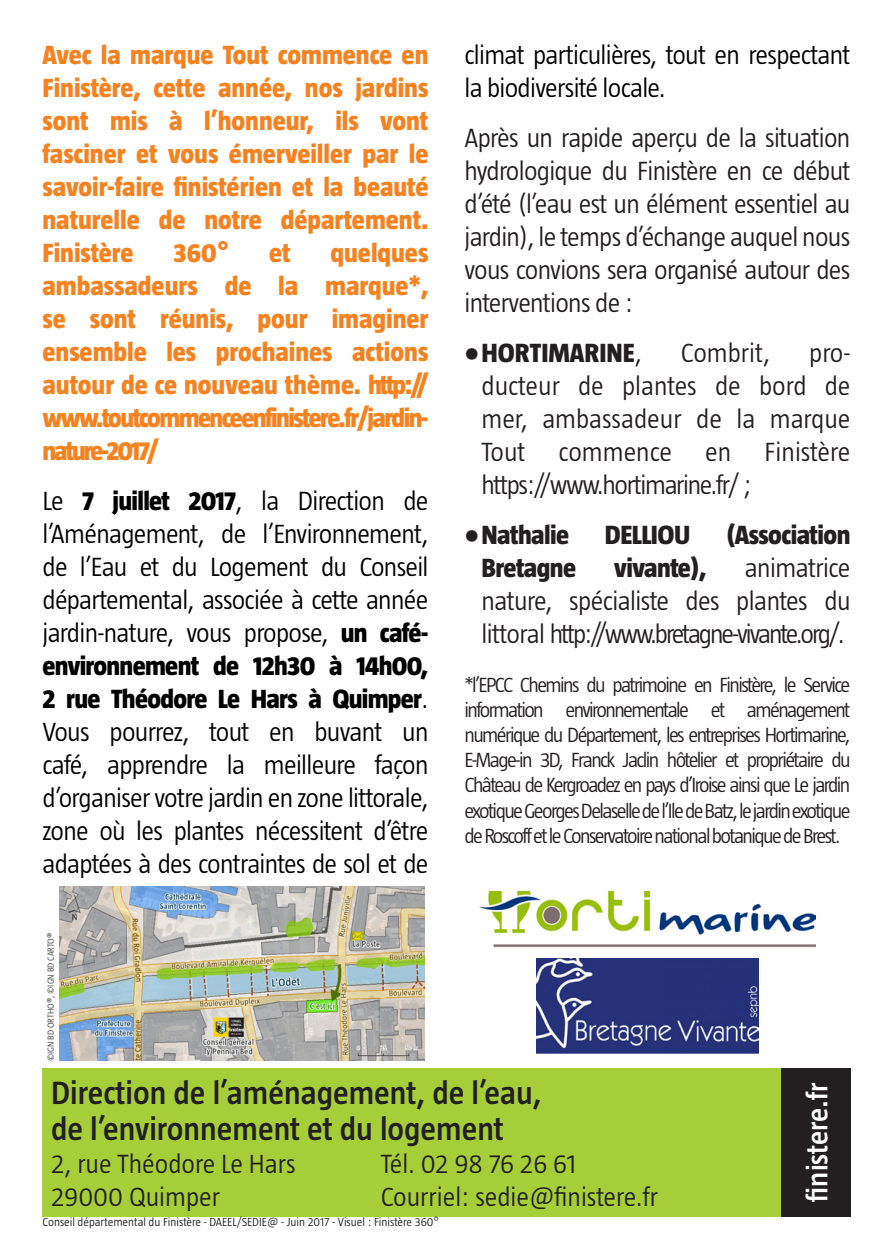
<style>
.page{position:relative;width:893px;height:1259px;background:#fff}
.page>*{position:absolute;margin:0;border:0;box-sizing:border-box;transform-origin:0 0}
.t1{font:600 33px "Taz";color:#231f20}
.t2{font:600 30px "Taz";letter-spacing:-.005em;color:#fff}
.puces{font:300 27px/33px "Taz";letter-spacing:-.025em;color:#000;text-align:justify}
.puces-2{font:300 27px/33px "Taz";letter-spacing:-.025em;color:#231f20;text-align:justify}
.Style_de_paragraphe{font:800 27px/33px "Taz";letter-spacing:-.01em;color:#f58220;text-align:justify}
.puces-3{font:300 27px "Taz";color:#231f20}
.t3{font:800 27px "Taz";letter-spacing:-.02em;color:#231f20}
.t4{font:800 27px "Taz";color:#231f20}
.Style_de_paragraphe-2{font:300 21px/25.2px "Taz";letter-spacing:-.075em;color:#231f20;text-align:justify}
.t5{font:300 12px "Taz";color:#231f20}
.t6{font:300 9px "Taz";color:#3e3e3f}
.s1{font-weight:800}
.s2{font-weight:300}
</style>
<div class="page">
<div style="left:43px;top:1067px;width:738px;height:149px;background:#a6ce39"></div>
<img style="left:60px;top:887px;width:364px;height:173px">
<div style="left:781px;top:1067px;width:69px;height:149px;background:#231f20"></div>
<img style="left:479px;top:891px;width:337px;height:56px">
<img style="left:536px;top:958px;width:222px;height:96px">
<p class="Style_de_paragraphe" style="left:43px;top:38px;width:387px">Avec la marque Tout commence en Finistère, cette année, nos jardins sont mis à l’honneur, ils vont fasciner et vous émerveiller par le savoir-faire finistérien et la beauté naturelle de notre département.<br>Finistère</p>
<p class="Style_de_paragraphe" style="left:174px;top:236px;width:57px">360°</p>
<p class="Style_de_paragraphe" style="left:269px;top:236px;width:23px">et</p>
<p class="Style_de_paragraphe" style="left:43px;top:236px;width:387px;text-indent:288px">quelques ambassadeurs de la marque*, se sont réunis, pour imaginer ensemble les prochaines actions autour de ce nouveau thème. http:// www.toutcommenceenfinistere.fr/jardin&shy;nature-2017/</p>
<p class="puces" style="left:43px;top:484px;width:387px">Le <span class="s1">7 juillet 2017</span>, la Direction de l’Aménagement, de l’Environnement, de l’Eau et du Logement du Conseil départemental, associée à cette année jardin-nature, vous propose, <span class="s1">un café&shy;environnement de 12h30 à 14h00, 2 rue Théodore Le Hars à Quimper</span>.<br>Vous pourrez, tout en buvant un café, apprendre la meilleure façon d’organiser votre jardin en zone littorale, zone où les plantes nécessitent d’être adaptées à des contraintes de sol et de</p>
<p class="t6" style="left:46px;top:1061px;width:130px;rotate:-90deg">©IGN BD ORTHO®, ©IGN BD CARTO®</p>
<p class="puces" style="left:464px;top:38px;width:387px">climat particulières, tout en respectant la biodiversité locale.</p>
<p class="puces-2" style="left:464px;top:121px;width:387px">Après un rapide aperçu de la situation hydrologique du Finistère en ce début d’été (l’eau est un élément essentiel au jardin), le temps d’échange auquel nous vous convions sera organisé autour des interventions de :</p>
<p class="t4" style="left:464px;top:338px;width:179px">• HORTIMARINE<span class="s2">,</span></p>
<p class="puces-3" style="left:681px;top:338px;width:91px">Combrit,</p>
<p class="puces-2" style="left:481px;top:336px;width:370px;text-indent:328px">pro&shy;ducteur de plantes de bord de mer, ambassadeur de la marque Tout commence en Finistère https://www.hortimarine.fr/ ;</p>
<p class="t3" style="left:464px;top:520px;width:106px">• Nathalie</p>
<p class="t3" style="left:605px;top:520px;width:87px">DELLIOU</p>
<p class="t3" style="left:726px;top:520px;width:126px">(Association</p>
<p class="t3" style="left:481px;top:553px;width:96px">Bretagne</p>
<p class="t3" style="left:614px;top:553px;width:94px">vivante),</p>
<p class="puces-2" style="left:481px;top:551px;width:370px;text-indent:263px">animatrice nature, spécialiste des plantes du littoral http://www.bretagne-vivante.org/.</p>
<p class="Style_de_paragraphe-2" style="left:464px;top:671px;width:387px">*l’EPCC Chemins du patrimoine en Finistère, le Service information environnementale et aménagement numérique du Département, les entreprises Hortimarine, E-Mage-in 3D, Franck Jaclin hôtelier et propriétaire du Château de Kergroadez en pays d’Iroise ainsi que Le jardin exotique Georges Delaselle de l’Ile de Batz, le jardin exotique de Roscoff et le Conservatoire national botanique de Brest.</p>
<p class="t1" style="left:51px;top:1074px;width:492px">Direction de l’aménagement, de l’eau,</p>
<p class="t1" style="left:51px;top:1110px;width:454px">de l’environnement et du logement</p>
<p class="puces-3" style="left:51px;top:1149px;width:246px">2, rue Théodore Le Hars</p>
<p class="puces-2" style="left:381px;top:1147px;width:197px">Tél. 02 98 76 26 61</p>
<p class="puces-3" style="left:51px;top:1182px;width:171px">29000 Quimper</p>
<p class="puces-3" style="left:381px;top:1182px;width:279px">Courriel: sedie@finistere.fr</p>
<p class="t5" style="left:43px;top:1215px;width:398px">Conseil départemental du Finistère - DAEEL/SEDIE@ - Juin 2017 - Visuel : Finistère 360°</p>
<p class="t2" style="left:801px;top:1201px;width:120px;rotate:-90deg">finistere.fr</p>
</div>
